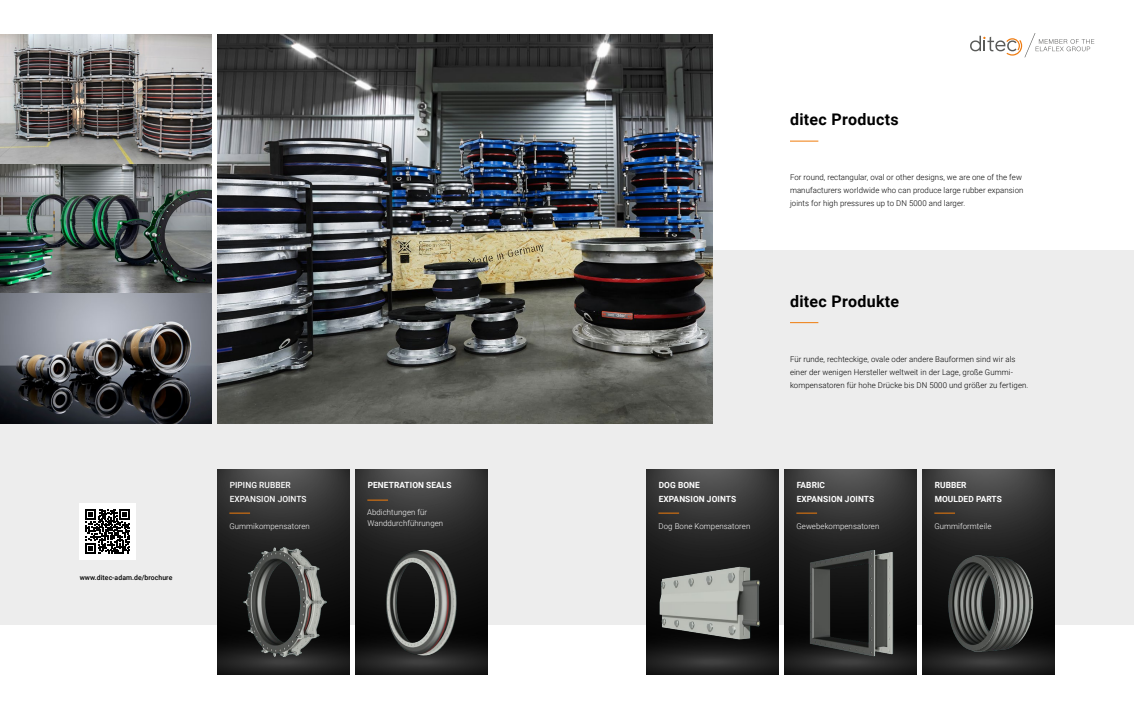
<style>
.page{position:relative;width:1134px;height:709px;background:#fff}
.page>*{position:absolute;margin:0;border:0;box-sizing:border-box;transform-origin:0 0}
.t1{font:700 16px "Roboto";letter-spacing:.02em;color:#000}
.t2{font:700 8.5px/13px "Roboto";letter-spacing:.01em;color:#fff}
.t3{font:500 8.5px/13px "Roboto";letter-spacing:.01em;color:#fff}
.t4{font:300 8px/13px "Roboto";letter-spacing:.01em;color:#000}
.t5{font:300 8px/11px "Roboto";letter-spacing:.01em;color:#fff}
.t6{font:500 7px "Roboto";letter-spacing:.01em;color:#000}
</style>
<div class="page">
<svg style="left:970px;top:33px;width:124px;height:24px"></svg>
<div style="left:0;top:249px;width:1134px;height:375px;background:#ededed"></div>
<img style="left:217px;top:470px;width:133px;height:205px">
<img style="left:244px;top:545px;width:85px;height:114px">
<svg style="left:229px;top:513px;width:21px;height:1px"></svg>
<img style="left:646px;top:470px;width:133px;height:205px">
<svg style="left:658px;top:513px;width:21px;height:1px"></svg>
<img style="left:658px;top:565px;width:103px;height:76px">
<img style="left:355px;top:470px;width:133px;height:205px">
<svg style="left:367px;top:500px;width:21px;height:1px"></svg>
<img style="left:386px;top:548px;width:72px;height:109px">
<img style="left:784px;top:470px;width:133px;height:205px">
<svg style="left:796px;top:513px;width:21px;height:1px"></svg>
<img style="left:808px;top:548px;width:89px;height:109px">
<img style="left:922px;top:470px;width:132px;height:205px">
<svg style="left:934px;top:513px;width:21px;height:1px"></svg>
<img style="left:945px;top:553px;width:91px;height:100px">
<svg style="left:790px;top:141px;width:28px;height:1px"></svg>
<svg style="left:790px;top:322px;width:28px;height:1px"></svg>
<div style="left:79px;top:503px;width:57px;height:56px;background:#fff"></div>
<svg style="left:85px;top:509px;width:45px;height:44px"></svg>
<img style="left:217px;top:34px;width:495px;height:389px">
<img style="left:0;top:34px;width:212px;height:389px">
<p class="t6" style="left:80px;top:572px;width:94px">www.ditec-adam.de/brochure</p>
<h1 class="t1" style="left:790px;top:108px;width:110px">ditec Products</h1>
<p class="t4" style="left:790px;top:171px;width:235px">For round, rectangular, oval or other designs, we are one of the few manufacturers worldwide who can produce large rubber expansion joints for high pressures up to DN 5000 and larger.</p>
<h1 class="t1" style="left:790px;top:290px;width:111px">ditec Produkte</h1>
<p class="t4" style="left:790px;top:352px;width:240px">Für runde, rechteckige, ovale oder andere Bauformen sind wir als einer der wenigen Hersteller weltweit in der Lage, große Gummi&shy;kompensatoren für hohe Drücke bis DN 5000 und größer zu fertigen.</p>
<p class="t3" style="left:230px;top:478px;width:78px">PIPING RUBBER<br>EXPANSION JOINTS</p>
<p class="t2" style="left:659px;top:478px;width:79px">DOG BONE<br>EXPANSION JOINTS</p>
<p class="t2" style="left:368px;top:478px;width:85px">PENETRATION SEALS</p>
<p class="t2" style="left:797px;top:478px;width:79px">FABRIC<br>EXPANSION JOINTS</p>
<p class="t2" style="left:935px;top:478px;width:69px">RUBBER<br>MOULDED PARTS</p>
<p class="t5" style="left:229px;top:520px;width:82px">Gummikompensatoren</p>
<p class="t5" style="left:367px;top:507px;width:78px">Abdichtungen für<br>Wanddurchführungen</p>
<p class="t5" style="left:659px;top:520px;width:93px">Dog Bone Kompensatoren</p>
<p class="t5" style="left:796px;top:520px;width:84px">Gewebekompensatoren</p>
<p class="t5" style="left:934px;top:520px;width:59px">Gummiformteile</p>
</div>
